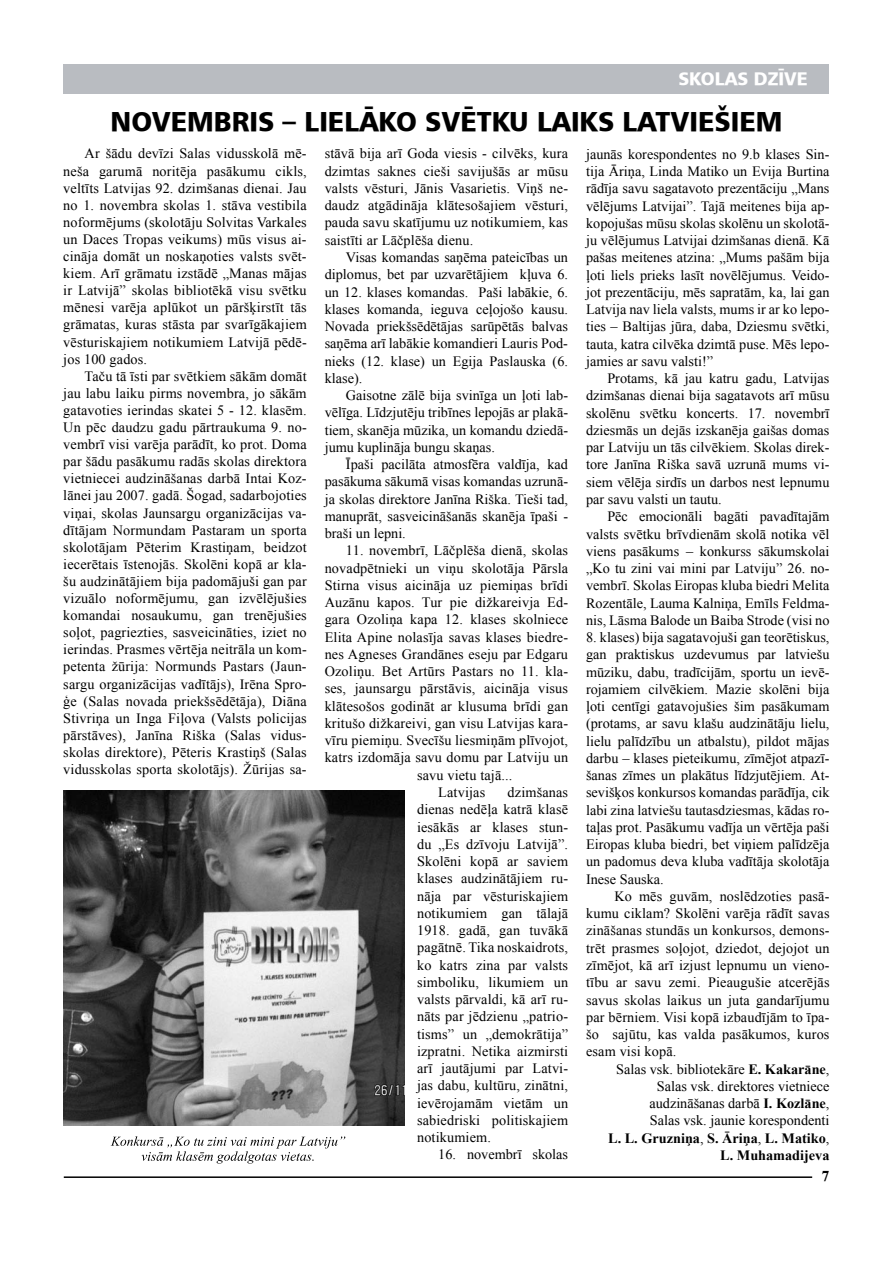
<style>
.page{position:relative;width:893px;height:1263px;background:#fff}
.page>*{position:absolute;margin:0;border:0;box-sizing:border-box;transform-origin:0 0}
.t1{font:27px "Humanist 777 TL Black B";color:#000}
.t2{font:18px "Humanist 777 TL Black B";color:#fff}
.t3{font:700 15px "Dutch 801 TL";color:#000}
.t4{font:14.25px/17.2px "Times New Roman";letter-spacing:.01em;color:#000;text-align:justify}
.s1{font-weight:700}
</style>
<div class="page">
<hr style="left:64px;top:1176px;width:748px;height:2px;background:#000">
<div style="left:64px;top:64px;width:765px;height:30px;background:#b9bcc1"></div>
<svg style="left:111px;top:1136px;width:234px;height:27px"></svg>
<img style="left:64px;top:790px;width:340px;height:335px">
<p class="t2" style="left:678px;top:67px;width:131px">SKOLAS DZĪVE</p>
<h1 class="t1" style="left:111px;top:104px;width:673px">NOVEMBRIS – LIELĀKO SVĒTKU LAIKS LATVIEŠIEM</h1>
<p class="t4" style="left:63px;top:145px;width:245px;text-indent:21px">Ar šādu devīzi Salas vidusskolā mē&shy;neša garumā noritēja pasākumu cikls, veltīts Latvijas 92. dzimšanas dienai. Jau no 1. novembra skolas 1. stāva vestibila noformējums (skolotāju Solvitas Varkales un Daces Tropas veikums) mūs visus ai&shy;cināja domāt un noskaņoties valsts svēt&shy;kiem. Arī grāmatu izstādē „Manas mājas ir Latvijā” skolas bibliotēkā visu svētku mēnesi varēja aplūkot un pāršķirstīt tās grāmatas, kuras stāsta par svarīgākajiem vēsturiskajiem notikumiem Latvijā pēdē&shy;jos 100 gados.</p>
<p class="t4" style="left:63px;top:367px;width:245px;text-indent:21px">Taču tā īsti par svētkiem sākām domāt jau labu laiku pirms novembra, jo sākām gatavoties ierindas skatei 5 - 12. klasēm.<br>Un pēc daudzu gadu pārtraukuma 9. no&shy;vembrī visi varēja parādīt, ko prot. Doma par šādu pasākumu radās skolas direktora vietniecei audzināšanas darbā Intai Koz&shy;lānei jau 2007. gadā. Šogad, sadarbojoties viņai, skolas Jaunsargu organizācijas va&shy;dītājam Normundam Pastaram un sporta skolotājam Pēterim Krastiņam, beidzot iecerētais īstenojās. Skolēni kopā ar kla&shy;šu audzinātājiem bija padomājuši gan par vizuālo noformējumu, gan izvēlējušies komandai nosaukumu, gan trenējušies soļot, pagriezties, sasveicināties, iziet no ierindas. Prasmes vērtēja neitrāla un kom&shy;petenta žūrija: Normunds Pastars (Jaun&shy;sargu organizācijas vadītājs), Irēna Spro&shy;ģe (Salas novada priekšsēdētāja), Diāna Stivriņa un Inga Fiļova (Valsts policijas pārstāves), Janīna Riška (Salas vidus&shy;skolas direktore), Pēteris Krastiņš (Salas vidusskolas sporta skolotājs). Žūrijas sa-</p>
<p class="t4" style="left:325px;top:145px;width:245px">stāvā bija arī Goda viesis - cilvēks, kura dzimtas saknes cieši savijušās ar mūsu valsts vēsturi, Jānis Vasarietis. Viņš ne&shy;daudz atgādināja klātesošajiem vēsturi, pauda savu skatījumu uz notikumiem, kas saistīti ar Lāčplēša dienu.</p>
<p class="t4" style="left:325px;top:248px;width:245px;text-indent:21px">Visas komandas saņēma pateicības un diplomus, bet par uzvarētājiem kļuva 6. un 12. klases komandas. Paši labākie, 6. klases komanda, ieguva ceļojošo kausu.<br>Novada priekšsēdētājas sarūpētās balvas saņēma arī labākie komandieri Lauris Pod&shy;nieks (12. klase) un Egija Paslauska (6. klase).</p>
<p class="t4" style="left:325px;top:386px;width:245px;text-indent:21px">Gaisotne zālē bija svinīga un ļoti lab&shy;vēlīga. Līdzjutēju tribīnes lepojās ar plakā&shy;tiem, skanēja mūzika, un komandu dziedā&shy;jumu kuplināja bungu skaņas.</p>
<p class="t4" style="left:325px;top:455px;width:245px;text-indent:21px">Īpaši pacilāta atmosfēra valdīja, kad pasākuma sākumā visas komandas uzrunā&shy;ja skolas direktore Janīna Riška. Tieši tad, manuprāt, sasveicināšanās skanēja īpaši - braši un lepni.</p>
<p class="t4" style="left:346px;top:542px;width:224px">11. novembrī, Lāčplēša dienā, skolas</p>
<p class="t4" style="left:325px;top:559px;width:245px">novadpētnieki un viņu skolotāja Pārsla</p>
<p class="t4" style="left:325px;top:576px;width:245px">Stirna visus aicināja uz piemiņas brīdi</p>
<p class="t4" style="left:325px;top:593px;width:245px">Auzānu kapos. Tur pie dižkareivja Ed-</p>
<p class="t4" style="left:325px;top:611px;width:245px">gara Ozoliņa kapa 12. klases skolniece</p>
<p class="t4" style="left:325px;top:628px;width:245px">Elita Apine nolasīja savas klases biedre-</p>
<p class="t4" style="left:325px;top:645px;width:245px">nes Agneses Grandānes eseju par Edgaru</p>
<p class="t4" style="left:325px;top:663px;width:245px">Ozoliņu. Bet Artūrs Pastars no 11. kla-</p>
<p class="t4" style="left:325px;top:680px;width:245px">ses, jaunsargu pārstāvis, aicināja visus</p>
<p class="t4" style="left:325px;top:697px;width:245px">klātesošos godināt ar klusuma brīdi gan</p>
<p class="t4" style="left:325px;top:714px;width:245px">kritušo dižkareivi, gan visu Latvijas kara-</p>
<p class="t4" style="left:325px;top:732px;width:245px">vīru piemiņu. Svecīšu liesmiņām plīvojot,</p>
<p class="t4" style="left:325px;top:749px;width:245px">katrs izdomāja savu domu par Latviju un</p>
<p class="t4" style="left:417px;top:766px;width:97px">savu vietu tajā...</p>
<p class="t4" style="left:438px;top:783px;width:48px">Latvijas</p>
<p class="t4" style="left:417px;top:783px;width:153px;text-indent:91px">dzimšanas dienas nedēļa katrā klasē iesākās ar klases stun&shy;du „Es dzīvoju Latvijā”.<br>Skolēni kopā ar saviem klases audzinātājiem ru&shy;nāja par vēsturiskajiem notikumiem gan tālajā 1918. gadā, gan tuvākā pagātnē. Tika noskaidrots, ko katrs zina par valsts simboliku, likumiem un valsts pārvaldi, kā arī ru&shy;nāts par jēdzienu „patrio&shy;tisms” un „demokrātija” izpratni. Netika aizmirsti arī jautājumi par Latvi&shy;jas dabu, kultūru, zinātni, ievērojamām vietām un sabiedriski politiskajiem notikumiem.</p>
<p class="t4" style="left:438px;top:1146px;width:131px">16. novembrī skolas</p>
<p class="t4" style="left:586px;top:145px;width:245px">jaunās korespondentes no 9.b klases Sin&shy;tija Āriņa, Linda Matiko un Evija Burtina rādīja savu sagatavoto prezentāciju „Mans vēlējums Latvijai”. Tajā meitenes bija ap&shy;kopojušas mūsu skolas skolēnu un skolotā&shy;ju vēlējumus Latvijai dzimšanas dienā. Kā pašas meitenes atzina: „Mums pašām bija ļoti liels prieks lasīt novēlējumus. Veido&shy;jot prezentāciju, mēs sapratām, ka, lai gan Latvija nav liela valsts, mums ir ar ko lepo&shy;ties – Baltijas jūra, daba, Dziesmu svētki, tauta, katra cilvēka dzimtā puse. Mēs lepo&shy;jamies ar savu valsti!”</p>
<p class="t4" style="left:586px;top:370px;width:245px;text-indent:21px">Protams, kā jau katru gadu, Latvijas dzimšanas dienai bija sagatavots arī mūsu skolēnu svētku koncerts. 17. novembrī dziesmās un dejās izskanēja gaišas domas par Latviju un tās cilvēkiem. Skolas direk&shy;tore Janīna Riška savā uzrunā mums vi&shy;siem vēlēja sirdīs un darbos nest lepnumu par savu valsti un tautu.</p>
<p class="t4" style="left:586px;top:508px;width:245px;text-indent:21px">Pēc emocionāli bagāti pavadītajām valsts svētku brīvdienām skolā notika vēl viens pasākums – konkurss sākumskolai „Ko tu zini vai mini par Latviju” 26. no&shy;vembrī. Skolas Eiropas kluba biedri Melita Rozentāle, Lauma Kalniņa, Emīls Feldma&shy;nis, Lāsma Balode un Baiba Strode (visi no</p>
<p class="t4" style="left:586px;top:628px;width:245px">8. klases) bija sagatavojuši gan teorētiskus, gan praktiskus uzdevumus par latviešu mūziku, dabu, tradīcijām, sportu un ievē&shy;rojamiem cilvēkiem. Mazie skolēni bija ļoti centīgi gatavojušies šim pasākumam (protams, ar savu klašu audzinātāju lielu, lielu palīdzību un atbalstu), pildot mājas darbu – klases pieteikumu, zīmējot atpazī&shy;šanas zīmes un plakātus līdzjutējiem. At&shy;sevišķos konkursos komandas parādīja, cik labi zina latviešu tautasdziesmas, kādas ro&shy;taļas prot. Pasākumu vadīja un vērtēja paši Eiropas kluba biedri, bet viņiem palīdzēja un padomus deva kluba vadītāja skolotāja Inese Sauska.</p>
<p class="t4" style="left:586px;top:887px;width:245px;text-indent:28px">Ko mēs guvām, noslēdzoties pasā&shy;kumu ciklam? Skolēni varēja rādīt savas zināšanas stundās un konkursos, demons&shy;trēt prasmes soļojot, dziedot, dejojot un zīmējot, kā arī izjust lepnumu un vieno&shy;tību ar savu zemi. Pieaugušie atcerējās savus skolas laikus un juta gandarījumu par bērniem. Visi kopā izbaudījām to īpa&shy;šo sajūtu, kas valda pasākumos, kuros esam visi kopā.</p>
<p class="t4" style="left:608px;top:1060px;width:223px;text-align:right">Salas vsk. bibliotekāre <span class="s1">E. Kakarāne</span>,<br>Salas vsk. direktores vietniece audzināšanas darbā <span class="s1">I. Kozlāne</span>,<br>Salas vsk. jaunie korespondenti<br><span class="s1">L. L. Gruzniņa</span>, <span class="s1">S. Āriņa</span>, <span class="s1">L. Matiko</span>,<br><span class="s1">L. Muhamadijeva</span></p>
<p class="t3" style="left:822px;top:1166px;width:9px">7</p>
</div>
